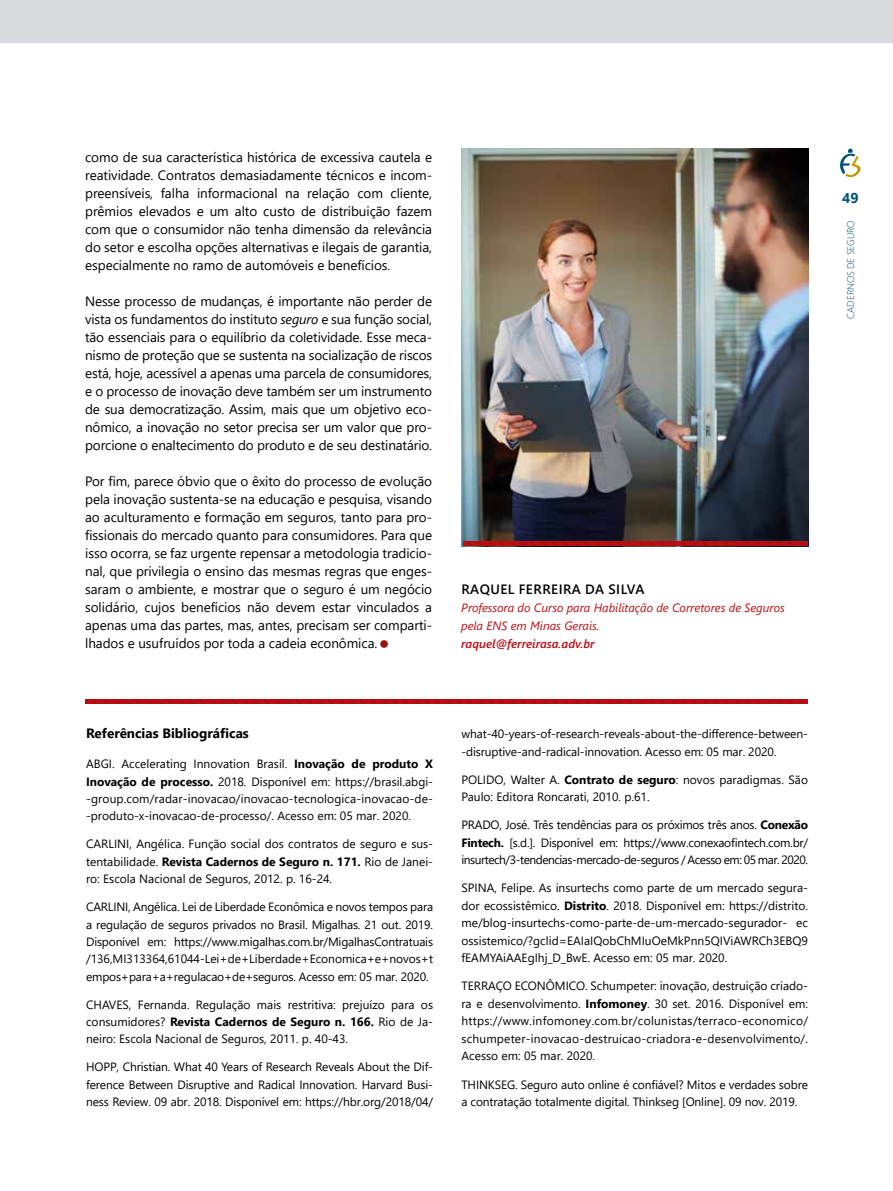
<style>
.page{position:relative;width:893px;height:1191px;background:#fff}
.page>*{position:absolute;margin:0;border:0;box-sizing:border-box;transform-origin:0 0}
.t1{font:700 14.25px "Segoe UI";color:#005277}
.t2{font:13.5px/18px "Segoe UI";letter-spacing:-.005em;color:#000;text-align:justify}
.t3{font:700 13.5px "Segoe UI";color:#000}
.t4{font:600 13.5px "Segoe UI";letter-spacing:.035em;color:#000}
.t5{font:12px/17.4px "Segoe UI";letter-spacing:-.01em;color:#000;text-align:justify}
.t6{font:italic 12px/18px "Segoe UI";color:#bd0d12}
.t7{font:italic 600 12px "Segoe UI";color:#bd0d12}
.t8{font:300 9.75px "Segoe UI";letter-spacing:-.015em;color:#005277}
.s1{font-style:italic}
.s2{font-weight:700}
</style>
<div class="page">
<img style="left:461px;top:149px;width:347px;height:397px">
<hr style="left:464px;top:542px;width:344px;height:4px;background:#bd0d12">
<svg style="left:467px;top:542px;width:338px;height:4px"></svg>
<svg style="left:85px;top:699px;width:719px;height:4px;background:#b50e11"></svg>
<div style="left:0;top:0;width:893px;height:43px;background:#d8dade"></div>
<svg style="left:840px;top:149px;width:21px;height:28px"></svg>
<p class="t2" style="left:85px;top:147px;width:348px">como de sua característica histórica de excessiva cautela e reatividade. Contratos demasiadamente técnicos e incom&shy;preensíveis, falha informacional na relação com cliente, prêmios elevados e um alto custo de distribuição fazem com que o consumidor não tenha dimensão da relevância do setor e escolha opções alternativas e ilegais de garantia, especialmente no ramo de automóveis e benefícios.</p>
<p class="t2" style="left:85px;top:291px;width:349px">Nesse processo de mudanças, é importante não perder de vista os fundamentos do instituto <span class="s1">seguro</span> e sua função social, tão essenciais para o equilíbrio da coletividade. Esse meca&shy;nismo de proteção que se sustenta na socialização de riscos está, hoje, acessível a apenas uma parcela de consumidores, e o processo de inovação deve também ser um instrumento de sua democratização. Assim, mais que um objetivo eco&shy;nômico, a inovação no setor precisa ser um valor que pro&shy;porcione o enaltecimento do produto e de seu destinatário.</p>
<p class="t2" style="left:85px;top:471px;width:349px">Por fim, parece óbvio que o êxito do processo de evolução pela inovação sustenta-se na educação e pesquisa, visando ao aculturamento e formação em seguros, tanto para pro&shy;fissionais do mercado quanto para consumidores. Para que isso ocorra, se faz urgente repensar a metodologia tradicio&shy;nal, que privilegia o ensino das mesmas regras que enges&shy;saram o ambiente, e mostrar que o seguro é um negócio solidário, cujos benefícios não devem estar vinculados a apenas uma das partes, mas, antes, precisam ser comparti&shy;lhados e usufruídos por toda a cadeia econômica.</p>
<p class="t4" style="left:461px;top:576px;width:185px">RAQUEL FERREIRA DA SILVA</p>
<p class="t6" style="left:461px;top:597px;width:325px">Professora do Curso para Habilitação de Corretores de Seguros pela ENS em Minas Gerais.</p>
<p class="t7" style="left:461px;top:632px;width:135px">raquel@ferreirasa.adv.br</p>
<p class="t3" style="left:86px;top:720px;width:164px">Referências Bibliográficas</p>
<p class="t5" style="left:86px;top:754px;width:348px">ABGI. Accelerating Innovation Brasil. <span class="s2">Inovação de produto X Inovação de processo.</span> 2018. Disponível em: https://brasil.abgi--group.com/radar-inovacao/inovacao-tecnologica-inovacao-de--produto-x-inovacao-de-processo/. Acesso em: 05 mar. 2020.</p>
<p class="t5" style="left:86px;top:834px;width:348px">CARLINI, Angélica. Função social dos contratos de seguro e sus&shy;tentabilidade. <span class="s2">Revista Cadernos de Seguro n. 171.</span> Rio de Janei&shy;ro: Escola Nacional de Seguros, 2012. p. 16-24.</p>
<p class="t5" style="left:86px;top:897px;width:349px">CARLINI, Angélica. Lei de Liberdade Econômica e novos tempos para a regulação de seguros privados no Brasil. Migalhas. 21 out. 2019.<br>Disponível em: https://www.migalhas.com.br/MigalhasContratuais /136,MI313364,61044-Lei+de+Liberdade+Economica+e+novos+t empos+para+a+regulacao+de+seguros. Acesso em: 05 mar. 2020.</p>
<p class="t5" style="left:86px;top:994px;width:348px">CHAVES, Fernanda. Regulação mais restritiva: prejuízo para os consumidores? <span class="s2">Revista Cadernos de Seguro n. 166.</span> Rio de Ja&shy;neiro: Escola Nacional de Seguros, 2011. p. 40-43.</p>
<p class="t5" style="left:86px;top:1057px;width:348px">HOPP, Christian. What 40 Years of Research Reveals About the Dif&shy;ference Between Disruptive and Radical Innovation. Harvard Busi&shy;ness Review. 09 abr. 2018. Disponível em: https://hbr.org/2018/04/</p>
<p class="t5" style="left:461px;top:724px;width:348px">what-40-years-of-research-reveals-about-the-difference-between--disruptive-and-radical-innovation. Acesso em: 05 mar. 2020.</p>
<p class="t5" style="left:461px;top:769px;width:348px">POLIDO, Walter A. <span class="s2">Contrato de seguro</span>: novos paradigmas. São<br>Paulo: Editora Roncarati, 2010. p.61.</p>
<p class="t5" style="left:461px;top:815px;width:348px">PRADO, José. Três tendências para os próximos três anos. <span class="s2">Conexão Fintech.</span> [s.d.]. Disponível em: https://www.conexaofintech.com.br/ insurtech/3-tendencias-mercado-de-seguros / Acesso em: 05 mar. 2020.</p>
<p class="t5" style="left:461px;top:878px;width:348px">SPINA, Felipe. As insurtechs como parte de um mercado segura&shy;dor ecossistêmico. <span class="s2">Distrito</span>. 2018. Disponível em: https://distrito. me/blog-insurtechs-como-parte-de-um-mercado-segurador- ec ossistemico/?gclid=EAIaIQobChMIuOeMkPnn5QIViAWRCh3EBQ9 fEAMYAiAAEgIhj_D_BwE. Acesso em: 05 mar. 2020.</p>
<p class="t5" style="left:461px;top:976px;width:348px">TERRAÇO ECONÔMICO. Schumpeter: inovação, destruição criado&shy;ra e desenvolvimento. <span class="s2">Infomoney</span>. 30 set. 2016. Disponível em: https://www.infomoney.com.br/colunistas/terraco-economico/ schumpeter-inovacao-destruicao-criadora-e-desenvolvimento/.<br>Acesso em: 05 mar. 2020.</p>
<p class="t5" style="left:461px;top:1074px;width:348px">THINKSEG. Seguro auto online é confiável? Mitos e verdades sobre a contratação totalmente digital. Thinkseg [Online]. 09 nov. 2019.</p>
<p class="t1" style="left:842px;top:184px;width:18px">49</p>
<p class="t8" style="left:841px;top:318px;width:99px;rotate:-90deg">CADERNOS DE SEGURO</p>
</div>
